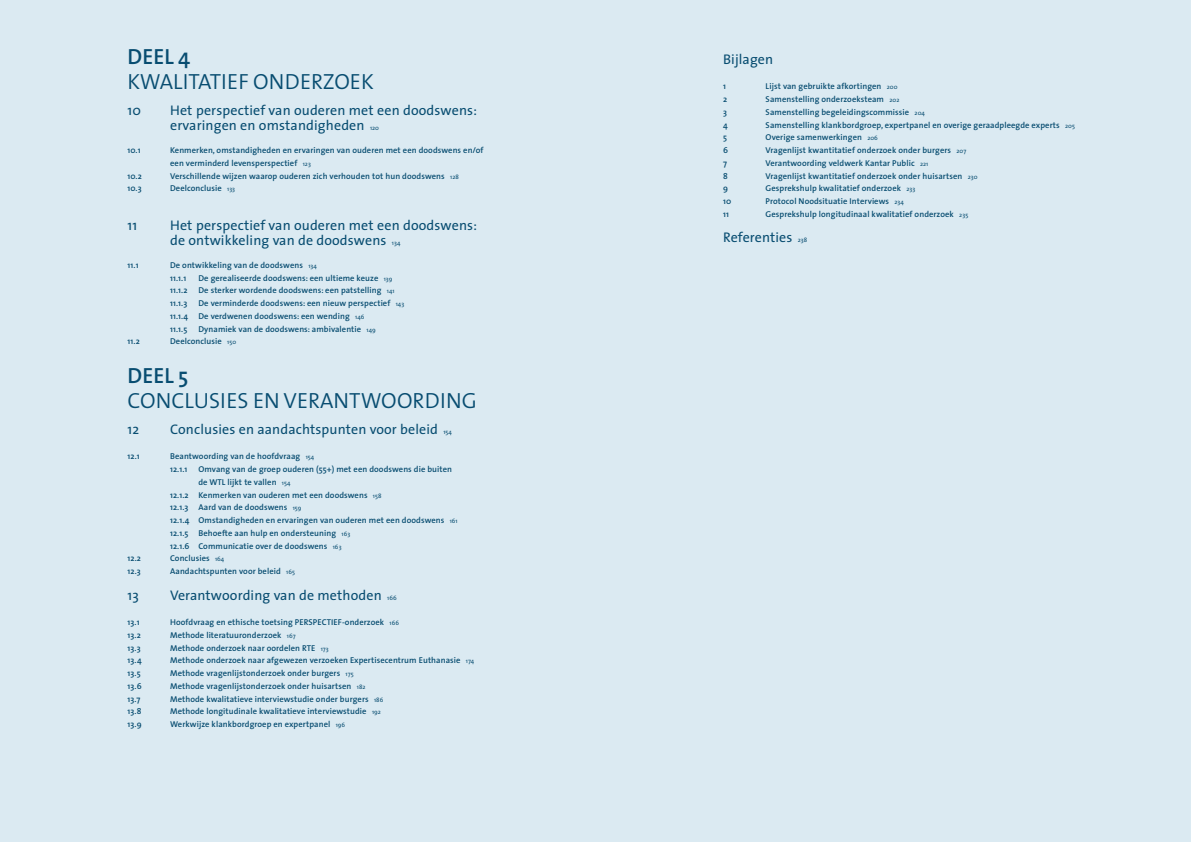
<style>
.page{position:relative;width:1191px;height:842px;background:#fff}
.page>*{position:absolute;margin:0;border:0;box-sizing:border-box;transform-origin:0 0}
.t1{font:300 22px "The Sans";color:#084d71}
.t2{font:600 22px "The Sans";color:#084d71}
.t3{font:14px/15.6px "The Sans";letter-spacing:.01em;color:#084d71}
.t4{font:600 8.5px/12.8px "The Sans";letter-spacing:.01em;color:#084d71}
.t5{font:6.2px "The Sans";letter-spacing:.01em;color:#084d71}
.s1{font-weight:400;font-size:6.2px}
</style>
<div class="page">
<div style="left:0;top:0;width:595px;height:842px;background:#dbeaf2"></div>
<div style="left:595px;top:0;width:596px;height:842px;background:#dbeaf2"></div>
<h1 class="t2" style="left:128px;top:38px;width:64px">DEEL 4</h1>
<h1 class="t1" style="left:128px;top:64px;width:248px">KWALITATIEF ONDERZOEK</h1>
<h2 class="t3" style="left:128px;top:102px;width:15px">10</h2>
<h2 class="t3" style="left:170px;top:102px;width:308px">Het perspectief van ouderen met een doodswens: ervaringen en omstandigheden</h2>
<p class="t5" style="left:370px;top:123px;width:11px">120</p>
<p class="t4" style="left:128px;top:144px;width:15px">10.1</p>
<p class="t4" style="left:170px;top:144px;width:315px">Kenmerken, omstandigheden en ervaringen van ouderen met een doodswens en/of een verminderd levensperspectief <span class="s1">123</span></p>
<p class="t4" style="left:128px;top:169px;width:16px">10.2</p>
<p class="t4" style="left:170px;top:169px;width:290px">Verschillende wijzen waarop ouderen zich verhouden tot hun doodswens <span class="s1">128</span></p>
<p class="t4" style="left:128px;top:182px;width:16px">10.3</p>
<p class="t4" style="left:170px;top:182px;width:67px">Deelconclusie <span class="s1">133</span></p>
<h2 class="t3" style="left:128px;top:217px;width:11px">11</h2>
<h2 class="t3" style="left:170px;top:217px;width:308px">Het perspectief van ouderen met een doodswens: de ontwikkeling van de doodswens</h2>
<p class="t5" style="left:392px;top:238px;width:10px">134</p>
<p class="t4" style="left:128px;top:258px;width:12px">11.1</p>
<p class="t4" style="left:170px;top:258px;width:148px">De ontwikkeling van de doodswens <span class="s1">134<br></span>11.1.1</p>
<p class="t4" style="left:198px;top:271px;width:196px">De gerealiseerde doodswens: een ultieme keuze <span class="s1">139</span></p>
<p class="t4" style="left:170px;top:284px;width:19px">11.1.2</p>
<p class="t4" style="left:198px;top:284px;width:198px">De sterker wordende doodswens: een patstelling <span class="s1">141</span></p>
<p class="t4" style="left:170px;top:297px;width:19px">11.1.3</p>
<p class="t4" style="left:170px;top:297px;width:236px;text-indent:28px">De verminderde doodswens: een nieuw perspectief <span class="s1">143<br></span>11.1.4 De verdwenen doodswens: een wending <span class="s1">146<br></span>11.1.5</p>
<p class="t4" style="left:198px;top:322px;width:179px">Dynamiek van de doodswens: ambivalentie <span class="s1">149</span></p>
<p class="t4" style="left:128px;top:335px;width:14px">11.2</p>
<p class="t4" style="left:170px;top:335px;width:68px">Deelconclusie <span class="s1">150</span></p>
<h1 class="t2" style="left:128px;top:357px;width:62px">DEEL 5</h1>
<h1 class="t1" style="left:128px;top:383px;width:351px">CONCLUSIES EN VERANTWOORDING</h1>
<h2 class="t3" style="left:128px;top:421px;width:13px">12</h2>
<h2 class="t3" style="left:170px;top:421px;width:269px">Conclusies en aandachtspunten voor beleid</h2>
<p class="t5" style="left:443px;top:426px;width:10px">154</p>
<p class="t4" style="left:128px;top:450px;width:14px">12.1</p>
<p class="t4" style="left:170px;top:450px;width:146px">Beantwoording van de hoofdvraag <span class="s1">154<br></span>12.1.1</p>
<p class="t4" style="left:198px;top:462px;width:255px">Omvang van de groep ouderen (55+) met een doodswens die buiten</p>
<p class="t4" style="left:198px;top:475px;width:93px">de WTL lijkt te vallen <span class="s1">154</span></p>
<p class="t4" style="left:170px;top:488px;width:213px">12.1.2 Kenmerken van ouderen met een doodswens <span class="s1">158</span></p>
<p class="t4" style="left:170px;top:501px;width:133px">12.1.3 Aard van de doodswens <span class="s1">159</span></p>
<p class="t4" style="left:170px;top:513px;width:289px">12.1.4 Omstandigheden en ervaringen van ouderen met een doodswens <span class="s1">161</span></p>
<p class="t4" style="left:170px;top:526px;width:182px">12.1.5 Behoefte aan hulp en ondersteuning <span class="s1">163</span></p>
<p class="t4" style="left:170px;top:539px;width:173px">12.1.6 Communicatie over de doodswens <span class="s1">163</span></p>
<p class="t4" style="left:128px;top:552px;width:15px">12.2</p>
<p class="t4" style="left:170px;top:552px;width:56px">Conclusies <span class="s1">164</span></p>
<p class="t4" style="left:128px;top:565px;width:15px">12.3</p>
<p class="t4" style="left:170px;top:565px;width:126px">Aandachtspunten voor beleid <span class="s1">165</span></p>
<h2 class="t3" style="left:128px;top:587px;width:13px">13</h2>
<h2 class="t3" style="left:170px;top:587px;width:213px">Verantwoording van de methoden</h2>
<p class="t5" style="left:387px;top:592px;width:11px">166</p>
<p class="t4" style="left:128px;top:616px;width:14px">13.1</p>
<p class="t4" style="left:170px;top:616px;width:230px">Hoofdvraag en ethische toetsing PERSPECTIEF-onderzoek <span class="s1">166</span></p>
<p class="t4" style="left:128px;top:628px;width:15px">13.2</p>
<p class="t4" style="left:170px;top:628px;width:127px">Methode literatuuronderzoek <span class="s1">167</span></p>
<p class="t4" style="left:128px;top:641px;width:15px">13.3</p>
<p class="t4" style="left:170px;top:641px;width:160px">Methode onderzoek naar oordelen RTE <span class="s1">173</span></p>
<p class="t4" style="left:128px;top:654px;width:16px">13.4</p>
<p class="t4" style="left:170px;top:654px;width:305px">Methode onderzoek naar afgewezen verzoeken Expertisecentrum Euthanasie <span class="s1">174</span></p>
<p class="t4" style="left:128px;top:667px;width:15px">13.5</p>
<p class="t4" style="left:170px;top:667px;width:185px">Methode vragenlijstonderzoek onder burgers <span class="s1">175</span></p>
<p class="t4" style="left:128px;top:679px;width:16px">13.6</p>
<p class="t4" style="left:170px;top:679px;width:197px">Methode vragenlijstonderzoek onder huisartsen <span class="s1">182</span></p>
<p class="t4" style="left:128px;top:692px;width:14px">13.7</p>
<p class="t4" style="left:170px;top:692px;width:215px">Methode kwalitatieve interviewstudie onder burgers <span class="s1">186</span></p>
<p class="t4" style="left:128px;top:705px;width:15px">13.8</p>
<p class="t4" style="left:170px;top:705px;width:212px">Methode longitudinale kwalitatieve interviewstudie <span class="s1">192</span></p>
<p class="t4" style="left:128px;top:718px;width:16px">13.9</p>
<p class="t4" style="left:170px;top:718px;width:177px">Werkwijze klankbordgroep en expertpanel <span class="s1">196</span></p>
<h2 class="t3" style="left:723px;top:51px;width:52px">Bijlagen</h2>
<p class="t4" style="left:723px;top:80px;width:4px">1</p>
<p class="t4" style="left:765px;top:80px;width:133px">Lijst van gebruikte afkortingen <span class="s1">200</span></p>
<p class="t4" style="left:723px;top:93px;width:6px">2</p>
<p class="t4" style="left:765px;top:93px;width:135px">Samenstelling onderzoeksteam <span class="s1">202</span></p>
<p class="t4" style="left:723px;top:105px;width:5px">3</p>
<p class="t4" style="left:765px;top:105px;width:161px">Samenstelling begeleidingscommissie <span class="s1">204</span></p>
<p class="t4" style="left:723px;top:118px;width:6px">4</p>
<p class="t4" style="left:765px;top:118px;width:311px">Samenstelling klankbordgroep, expertpanel en overige geraadpleegde experts <span class="s1">205</span></p>
<p class="t4" style="left:723px;top:131px;width:5px">5</p>
<p class="t4" style="left:765px;top:131px;width:114px">Overige samenwerkingen <span class="s1">206</span></p>
<p class="t4" style="left:723px;top:144px;width:6px">6</p>
<p class="t4" style="left:765px;top:144px;width:202px">Vragenlijst kwantitatief onderzoek onder burgers <span class="s1">207</span></p>
<p class="t4" style="left:723px;top:156px;width:5px">7</p>
<p class="t4" style="left:765px;top:156px;width:164px">Verantwoording veldwerk Kantar Public <span class="s1">221</span></p>
<p class="t4" style="left:723px;top:169px;width:6px">8</p>
<p class="t4" style="left:765px;top:169px;width:213px">Vragenlijst kwantitatief onderzoek onder huisartsen <span class="s1">230</span></p>
<p class="t4" style="left:723px;top:182px;width:6px">9</p>
<p class="t4" style="left:765px;top:182px;width:151px">Gesprekshulp kwalitatief onderzoek <span class="s1">233</span></p>
<p class="t4" style="left:723px;top:195px;width:10px">10</p>
<p class="t4" style="left:765px;top:195px;width:140px">Protocol Noodsituatie Interviews <span class="s1">234</span></p>
<p class="t4" style="left:723px;top:207px;width:7px">11</p>
<p class="t4" style="left:765px;top:207px;width:204px">Gesprekshulp longitudinaal kwalitatief onderzoek <span class="s1">235</span></p>
<h2 class="t3" style="left:723px;top:229px;width:71px">Referenties</h2>
<p class="t5" style="left:798px;top:235px;width:11px">238</p>
</div>
